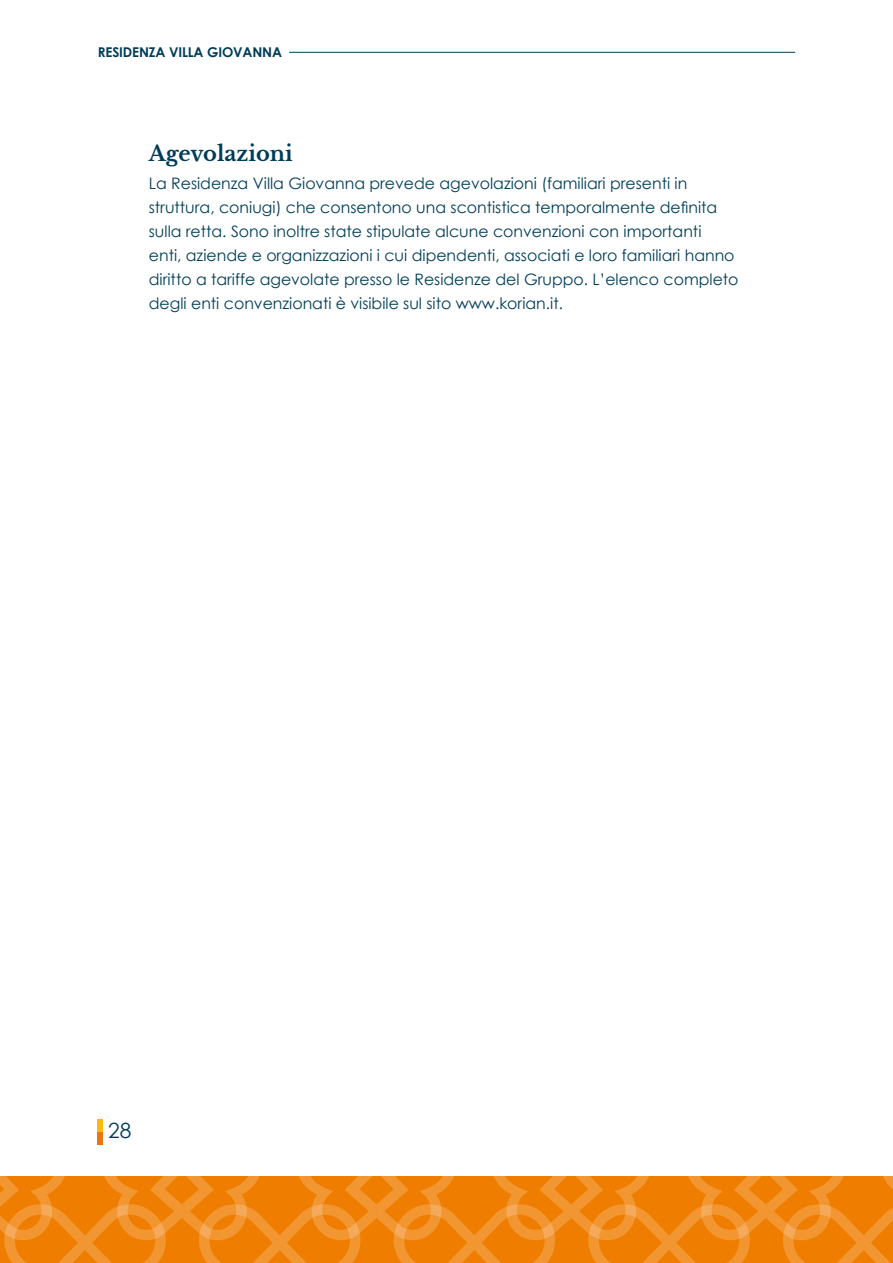
<style>
.page{position:relative;width:893px;height:1263px;background:#fff}
.page>*{position:absolute;margin:0;border:0;box-sizing:border-box;transform-origin:0 0}
.t1{font:700 21px "Libre Baskerville";color:#003d58}
.t2{font:21px "Century Gothic";color:#003d58}
.t3{font:15.75px/24px "Century Gothic";color:#003d58}
.t4{font:700 13.5px "Century Gothic";letter-spacing:-.01em;color:#003d58}
</style>
<div class="page">
<svg style="left:0;top:1176px;width:893px;height:87px;background:#f08613"></svg>
<hr style="left:289px;top:52px;width:506px;height:1px;background:#003d58">
<div style="left:98px;top:1132px;width:5px;height:12px;background:#ee740d"></div>
<div style="left:98px;top:1119px;width:5px;height:13px;background:#fbb908"></div>
<p class="t4" style="left:98px;top:44px;width:186px">RESIDENZA VILLA GIOVANNA</p>
<h1 class="t1" style="left:149px;top:140px;width:145px">Agevolazioni</h1>
<p class="t3" style="left:149px;top:171px;width:591px">La Residenza Villa Giovanna prevede agevolazioni (familiari presenti in struttura, coniugi) che consentono una scontistica temporalmente definita sulla retta. Sono inoltre state stipulate alcune convenzioni con importanti<br>enti, aziende e organizzazioni i cui dipendenti, associati e loro familiari hanno diritto a tariffe agevolate presso le Residenze del Gruppo. L’elenco completo degli enti convenzionati è visibile sul sito www.korian.it.</p>
<h1 class="t2" style="left:108px;top:1118px;width:25px">28</h1>
</div>
